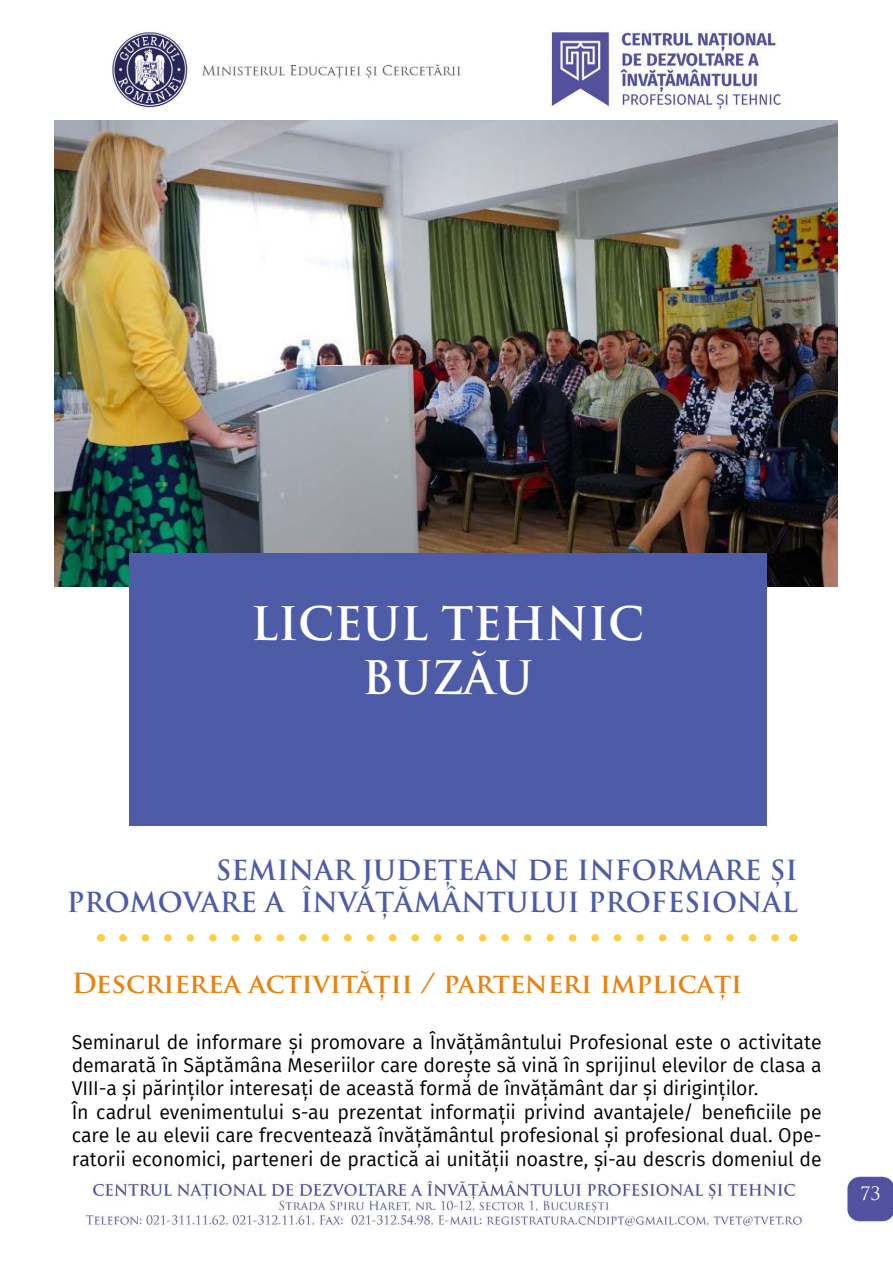
<style>
.page{position:relative;width:893px;height:1263px;background:#fff}
.page>*{position:absolute;margin:0;border:0;box-sizing:border-box;transform-origin:0 0}
.t1{font:700 45px/54px "Trajan Pro";color:#fff;text-align:center}
.t2{font:700 27px/32.4px "Trajan Pro";color:#4e5ca7;text-align:right}
.t3{font:700 27px "Trajan Pro";color:#e78210}
.t4{font:19.5px/23.4px "Fira Sans";letter-spacing:-.01em;color:#000}
.t5{font:18px "Trajan Pro";color:#fdfdfd}
</style>
<div class="page">
<img style="left:54px;top:26px;width:839px;height:1202px">
<img style="left:54px;top:121px;width:783px;height:465px">
<div style="left:129px;top:553px;width:637px;height:273px;background:#4e5ca7"></div>
<svg style="left:123px;top:934px;width:659px;height:7px"></svg>
<h1 class="t1" style="left:251px;top:597px;width:395px">LICEUL TEHNIC<br>BUZĂU</h1>
<h2 class="t2" style="left:67px;top:854px;width:732px">SEMINAR JUDEȚEAN DE INFORMARE ȘI<br>PROMOVARE A ÎNVĂȚĂMÂNTULUI PROFESIONAL</h2>
<h2 class="t3" style="left:72px;top:966px;width:672px">Descrierea activității / parteneri implicați</h2>
<p class="t4" style="left:72px;top:1029px;width:751px">Seminarul de informare și promovare a Învățământului Profesional este o activitate demarată în Săptămâna Meseriilor care dorește să vină în sprijinul elevilor de clasa a VIII-a și părinților interesați de această formă de învățământ dar și diriginților.<br>În cadrul evenimentului s-au prezentat informații privind avantajele/ beneficiile pe care le au elevii care frecventează învățământul profesional și profesional dual. Ope&shy;ratorii economici, parteneri de practică ai unității noastre, și-au descris domeniul de</p>
<p class="t5" style="left:860px;top:1182px;width:22px">73</p>
</div>
